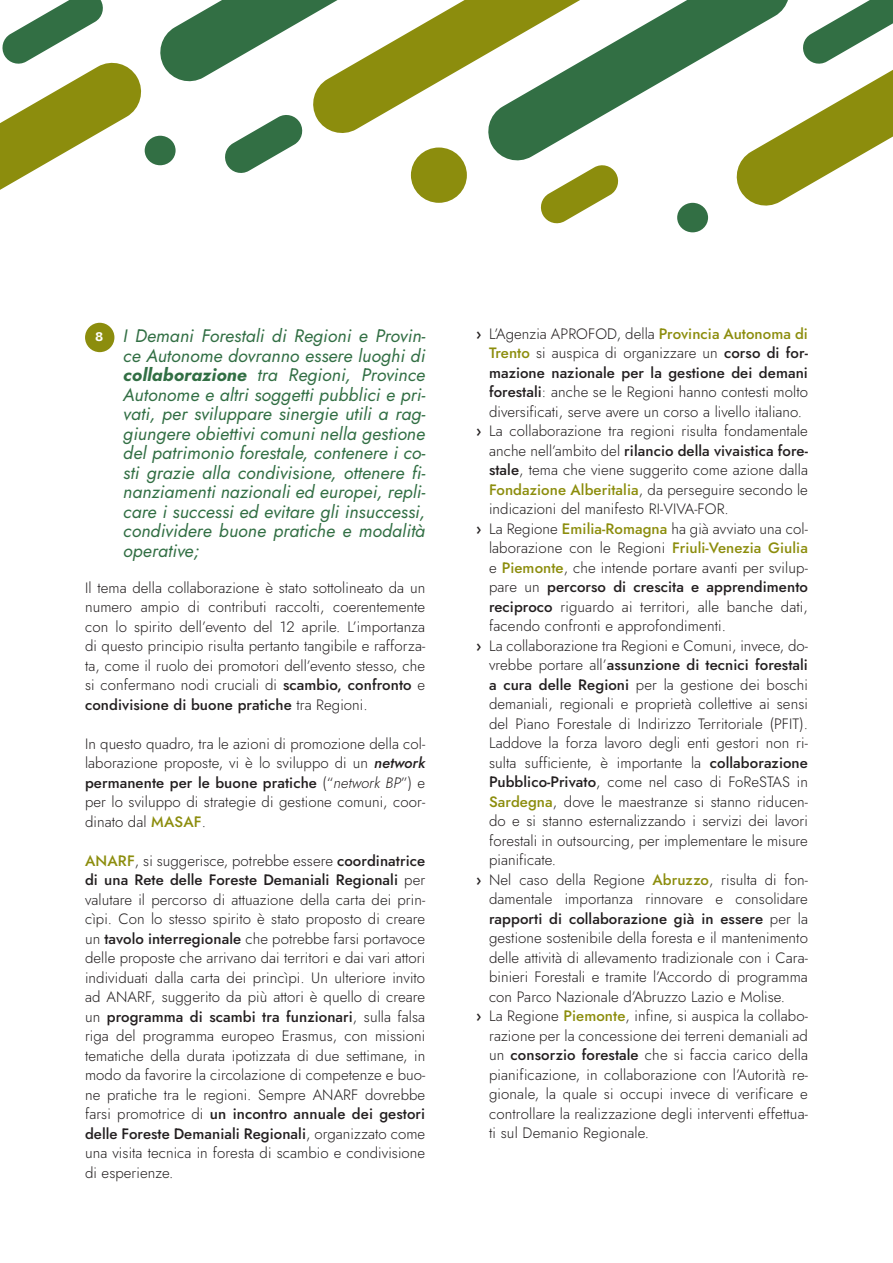
<style>
.page{position:relative;width:893px;height:1263px;background:#fff}
.page>*{position:absolute;margin:0;border:0;box-sizing:border-box;transform-origin:0 0}
.t1{font:italic 18px/19.5px "Jost";letter-spacing:.005em;color:#326f44;text-align:justify}
.t2{font:300 15px/19.5px "Jost";letter-spacing:.005em;color:#231f20;text-align:justify}
.t3{font:700 12.6px "Vastago Grotesk";color:#fff}
.s1{font-weight:700}
.s2{font-weight:500}
.s3{font-weight:500;font-style:italic}
.s4{font-style:italic}
.s5{font-weight:500;color:#8c8d0d}
.s6{font-weight:600}
</style>
<div class="page">
<div style="left:85px;top:323px;width:29px;height:29px;background:#8c8d0d;border-radius:50%"></div>
<svg style="left:0;top:0;width:145px;height:190px"></svg>
<svg style="left:736px;top:0;width:157px;height:206px"></svg>
<svg style="left:160px;top:0;width:149px;height:82px"></svg>
<svg style="left:488px;top:0;width:305px;height:164px"></svg>
<svg style="left:309px;top:0;width:344px;height:137px"></svg>
<div style="left:411px;top:147px;width:56px;height:56px;background:#8c8d0d;border-radius:50%"></div>
<div style="left:145px;top:136px;width:31px;height:29px;background:#326f44;border-radius:50%"></div>
<div style="left:677px;top:203px;width:31px;height:29px;background:#326f44;border-radius:50%"></div>
<svg style="left:225px;top:115px;width:78px;height:58px"></svg>
<svg style="left:539px;top:163px;width:81px;height:61px"></svg>
<p class="t1" style="left:123px;top:326px;width:304px">I Demani Forestali di Regioni e Provin&shy;ce Autonome dovranno essere luoghi di <span class="s1">collaborazione</span> tra Regioni, Province Autonome e altri soggetti pubblici e pri&shy;vati, per sviluppare sinergie utili a rag&shy;giungere obiettivi comuni nella gestione del patrimonio forestale, contenere i co&shy;sti grazie alla condivisione, ottenere fi&shy;nanziamenti nazionali ed europei, repli&shy;care i successi ed evitare gli insuccessi, condividere buone pratiche e modalità operative;</p>
<p class="t2" style="left:85px;top:578px;width:342px">Il tema della collaborazione è stato sottolineato da un numero ampio di contributi raccolti, coerentemente con lo spirito dell’evento del 12 aprile. L’importanza di questo principio risulta pertanto tangibile e rafforza&shy;ta, come il ruolo dei promotori dell’evento stesso, che si confermano nodi cruciali di <span class="s2">scambio, confronto</span> e <span class="s2">condivisione di buone pratiche</span> tra Regioni.</p>
<p class="t2" style="left:85px;top:734px;width:342px">In questo quadro, tra le azioni di promozione della col&shy;laborazione proposte, vi è lo sviluppo di un <span class="s3">network </span><span class="s2">permanente per le buone pratiche</span> (“<span class="s4">network BP</span>”) e per lo sviluppo di strategie di gestione comuni, coor&shy;dinato dal <span class="s5">MASAF</span>.</p>
<p class="t2" style="left:85px;top:851px;width:342px"><span class="s5">ANARF</span>, si suggerisce, potrebbe essere <span class="s2">coordinatrice di una Rete delle Foreste Demaniali Regionali</span> per valutare il percorso di attuazione della carta dei prin&shy;cìpi. Con lo stesso spirito è stato proposto di creare un <span class="s2">tavolo interregionale</span> che potrebbe farsi portavoce delle proposte che arrivano dai territori e dai vari attori individuati dalla carta dei princìpi. Un ulteriore invito ad ANARF, suggerito da più attori è quello di creare un <span class="s2">programma di scambi tra funzionari</span>, sulla falsa riga del programma europeo Erasmus, con missioni tematiche della durata ipotizzata di due settimane, in modo da favorire la circolazione di competenze e buo&shy;ne pratiche tra le regioni. Sempre ANARF dovrebbe farsi promotrice di <span class="s2">un incontro annuale dei gestori delle Foreste Demaniali Regionali</span>, organizzato come una visita tecnica in foresta di scambio e condivisione di esperienze.</p>
<p class="t3" style="left:96px;top:329px;width:9px">8</p>
<p class="t2" style="left:489px;top:324px;width:320px;text-indent:-13px"><span class="s6">›</span> L’Agenzia APROFOD, della <span class="s5">Provincia Autonoma di Trento</span> si auspica di organizzare un <span class="s2">corso di for&shy;mazione nazionale per la gestione dei demani forestali</span>: anche se le Regioni hanno contesti molto diversificati, serve avere un corso a livello italiano.</p>
<p class="t2" style="left:489px;top:421px;width:320px;text-indent:-13px"><span class="s6">›</span> La collaborazione tra regioni risulta fondamentale anche nell’ambito del <span class="s2">rilancio della vivaistica fore&shy;stale</span>, tema che viene suggerito come azione dalla <span class="s5">Fondazione Alberitalia</span>, da perseguire secondo le indicazioni del manifesto RI-VIVA-FOR.</p>
<p class="t2" style="left:489px;top:519px;width:320px;text-indent:-13px"><span class="s6">›</span> La Regione <span class="s5">Emilia-Romagna</span> ha già avviato una col&shy;laborazione con le Regioni <span class="s5">Friuli-Venezia Giulia </span>e <span class="s5">Piemonte</span>, che intende portare avanti per svilup&shy;pare un <span class="s2">percorso di crescita e apprendimento reciproco</span> riguardo ai territori, alle banche dati, facendo confronti e approfondimenti.</p>
<p class="t2" style="left:489px;top:636px;width:320px;text-indent:-13px"><span class="s6">›</span> La collaborazione tra Regioni e Comuni, invece, do&shy;vrebbe portare all’<span class="s2">assunzione di tecnici forestali a cura delle Regioni</span> per la gestione dei boschi demaniali, regionali e proprietà collettive ai sensi del Piano Forestale di Indirizzo Territoriale (PFIT).<br>Laddove la forza lavoro degli enti gestori non ri&shy;sulta sufficiente, è importante la <span class="s2">collaborazione Pubblico-Privato</span>, come nel caso di FoReSTAS in <span class="s5">Sardegna</span>, dove le maestranze si stanno riducen&shy;do e si stanno esternalizzando i servizi dei lavori forestali in outsourcing, per implementare le misure pianificate.</p>
<p class="t2" style="left:489px;top:870px;width:320px;text-indent:-13px"><span class="s6">›</span> Nel caso della Regione <span class="s5">Abruzzo</span>, risulta di fon&shy;damentale importanza rinnovare e consolidare <span class="s2">rapporti di collaborazione già in essere</span> per la gestione sostenibile della foresta e il mantenimento delle attività di allevamento tradizionale con i Cara&shy;binieri Forestali e tramite l’Accordo di programma con Parco Nazionale d’Abruzzo Lazio e Molise.</p>
<p class="t2" style="left:489px;top:1006px;width:320px;text-indent:-13px"><span class="s6">›</span> La Regione <span class="s5">Piemonte</span>, infine, si auspica la collabo&shy;razione per la concessione dei terreni demaniali ad un <span class="s2">consorzio forestale</span> che si faccia carico della pianificazione, in collaborazione con l’Autorità re&shy;gionale, la quale si occupi invece di verificare e controllare la realizzazione degli interventi effettua&shy;ti sul Demanio Regionale.</p>
</div>
